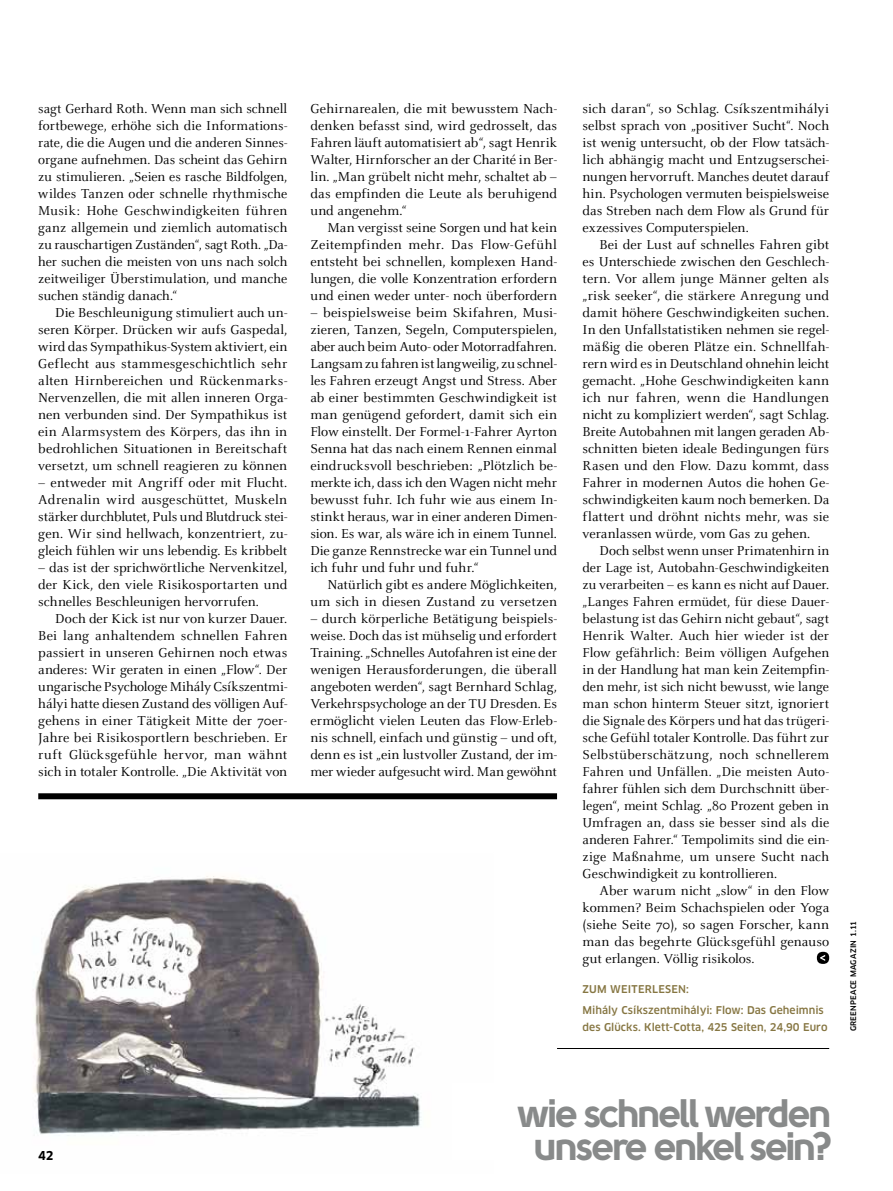
<style>
.page{position:relative;width:893px;height:1191px;background:#fff}
.page>*{position:absolute;margin:0;border:0;box-sizing:border-box;transform-origin:0 0}
.t1{font:900 39.75px/33px "Solomon";letter-spacing:-.07em;color:#888a8a;text-align:center}
.t2{font:14.25px/17px "Celeste";color:#000;text-align:justify}
.t3{font:700 12px "Clan Pro";color:#000}
.t4{font:500 10.5px/21px "Clan Pro";letter-spacing:.01em;color:#867642}
.t5{font:500 7.5px "Clan Pro";letter-spacing:.03em;color:#000}
.s1{font-size:13.8px}
</style>
<div class="page">
<div style="left:38px;top:793px;width:519px;height:6px;background:#000"></div>
<hr style="left:557px;top:1048px;width:272px;height:1px;background:#000">
<svg style="left:33px;top:876px;width:389px;height:260px"></svg>
<div style="left:817px;top:951px;width:12px;height:13px;background:#000;border-radius:50%"></div>
<svg style="left:820px;top:955px;width:5px;height:6px"></svg>
<p class="t2" style="left:38px;top:100px;width:251px">sagt Gerhard Roth. Wenn man sich schnell fortbewege, erhöhe sich die Informations&shy;rate, die die Augen und die anderen Sinnes&shy;organe aufnehmen. Das scheint das Gehirn zu stimulieren. „Seien es rasche Bildfolgen, wildes Tanzen oder schnelle rhythmische Musik: Hohe Geschwindigkeiten führen ganz allgemein und ziemlich automatisch zu rauschartigen Zuständen“, sagt Roth. „Da&shy;her suchen die meisten von uns nach solch zeitweiliger Überstimulation, und manche suchen ständig danach.“</p>
<p class="t2" style="left:38px;top:304px;width:251px;text-indent:17px">Die Beschleunigung stimuliert auch un&shy;seren Körper. Drücken wir aufs Gaspedal, wird das Sympathikus-System aktiviert, ein Geflecht aus stammesgeschichtlich sehr alten Hirnbereichen und Rückenmarks-Nervenzellen, die mit allen inneren Orga&shy;nen verbunden sind. Der Sympathikus ist ein Alarmsystem des Körpers, das ihn in bedrohlichen Situationen in Bereitschaft versetzt, um schnell reagieren zu können</p>
<p class="t2" style="left:38px;top:474px;width:251px">– entweder mit Angriff oder mit Flucht.<br>Adrenalin wird ausgeschüttet, Muskeln stärker durchblutet, Puls und Blutdruck stei&shy;gen. Wir sind hellwach, konzentriert, zu&shy;gleich fühlen wir uns lebendig. Es kribbelt</p>
<p class="t2" style="left:38px;top:559px;width:251px">– das ist der sprichwörtliche Nervenkitzel, der Kick, den viele Risikosportarten und schnelles Beschleunigen hervorrufen.</p>
<p class="t2" style="left:38px;top:610px;width:251px;text-indent:17px">Doch der Kick ist nur von kurzer Dauer.<br>Bei lang anhaltendem schnellen Fahren passiert in unseren Gehirnen noch etwas anderes: Wir geraten in einen „Flow“. Der ungarische Psychologe Mihály Csíkszentmi&shy;hályi hatte diesen Zustand des völligen Auf&shy;gehens in einer Tätigkeit Mitte der 70er-Jahre bei Risikosportlern beschrieben. Er ruft Glücksgefühle hervor, man wähnt sich in totaler Kontrolle. „Die Aktivität von</p>
<p class="t2" style="left:310px;top:100px;width:248px">Gehirnarealen, die mit bewusstem Nach&shy;denken befasst sind, wird gedrosselt, das Fahren läuft automatisiert ab“, sagt Henrik Walter, Hirnforscher an der Charité in Ber&shy;lin. „Man grübelt nicht mehr, schaltet ab – das empfinden die Leute als beruhigend und angenehm.“</p>
<p class="t2" style="left:310px;top:219px;width:248px;text-indent:17px">Man vergisst seine Sorgen und hat kein Zeitempfinden mehr. Das Flow-Gefühl entsteht bei schnellen, komplexen Hand&shy;lungen, die volle Konzentration erfordern und einen weder unter- noch überfordern</p>
<p class="t2" style="left:310px;top:304px;width:248px;text-align:left">– beispielsweise beim Skifahren, Musi-- zieren, Tanzen, Segeln, Computerspielen, aber auch beim Auto- oder Motorradfahren.<br>Langsam zu fahren ist langweilig, zu schnel-- les Fahren erzeugt Angst und Stress. Aber ab einer bestimmten Geschwindigkeit ist man genügend gefordert, damit sich ein Flow einstellt. Der Formel-1-Fahrer Ayrton Senna hat das nach einem Rennen einmal eindrucksvoll beschrieben: „Plötzlich be&shy;merkte ich, dass ich den Wagen nicht mehr bewusst fuhr. Ich fuhr wie aus einem In&shy;stinkt heraus, war in einer anderen Dimen&shy;sion. Es war, als wäre ich in einem Tunnel.<br>Die ganze Rennstrecke war ein Tunnel und ich fuhr und fuhr und fuhr.“</p>
<p class="t2" style="left:310px;top:576px;width:248px;text-align:right">Natürlich gibt es andere Möglichkeiten, um sich in diesen Zustand zu versetzen</p>
<p class="t2" style="left:310px;top:610px;width:248px">– durch körperliche Betätigung beispiels&shy;weise. Doch das ist mühselig und erfordert Training. „Schnelles Autofahren ist eine der wenigen Herausforderungen, die überall angeboten werden“, sagt Bernhard Schlag, Verkehrspsychologe an der <span class="s1">TU</span> Dresden. Es ermöglicht vielen Leuten das Flow-Erleb&shy;nis schnell, einfach und günstig – und oft, denn es ist „ein lustvoller Zustand, der im&shy;mer wieder aufgesucht wird. Man gewöhnt</p>
<p class="t2" style="left:583px;top:100px;width:248px">sich daran“, so Schlag. Csíkszentmihályi selbst sprach von „positiver Sucht“. Noch ist wenig untersucht, ob der Flow tatsäch&shy;lich abhängig macht und Entzugserschei&shy;nungen hervorruft. Manches deutet darauf hin. Psychologen vermuten beispielsweise das Streben nach dem Flow als Grund für exzessives Computerspielen.</p>
<p class="t2" style="left:583px;top:236px;width:248px;text-indent:17px">Bei der Lust auf schnelles Fahren gibt es Unterschiede zwischen den Geschlech&shy;tern. Vor allem junge Männer gelten als „risk seeker“, die stärkere Anregung und damit höhere Geschwindigkeiten suchen.<br>In den Unfallstatistiken nehmen sie regel&shy;mäßig die oberen Plätze ein. Schnellfah&shy;rern wird es in Deutschland ohnehin leicht gemacht. „Hohe Geschwindigkeiten kann ich nur fahren, wenn die Handlungen nicht zu kompliziert werden“, sagt Schlag.<br>Breite Autobahnen mit langen geraden Ab&shy;schnitten bieten ideale Bedingungen fürs Rasen und den Flow. Dazu kommt, dass Fahrer in modernen Autos die hohen Ge&shy;schwindigkeiten kaum noch bemerken. Da flattert und dröhnt nichts mehr, was sie veranlassen würde, vom Gas zu gehen.</p>
<p class="t2" style="left:583px;top:542px;width:248px;text-indent:17px">Doch selbst wenn unser Primatenhirn in der Lage ist, Autobahn-Geschwindigkeiten zu verarbeiten – es kann es nicht auf Dauer. „Langes Fahren ermüdet, für diese Dauer&shy;belastung ist das Gehirn nicht gebaut“, sagt Henrik Walter. Auch hier wieder ist der Flow gefährlich: Beim völligen Aufgehen in der Handlung hat man kein Zeitempfin&shy;den mehr, ist sich nicht bewusst, wie lange man schon hinterm Steuer sitzt, ignoriert die Signale des Körpers und hat das trügeri&shy;sche Gefühl totaler Kontrolle. Das führt zur Selbstüberschätzung, noch schnellerem Fahren und Unfällen. „Die meisten Auto&shy;fahrer fühlen sich dem Durchschnitt über&shy;legen“, meint Schlag. „80 Prozent geben in Umfragen an, dass sie besser sind als die anderen Fahrer.“ Tempolimits sind die ein&shy;zige Maßnahme, um unsere Sucht nach Geschwindigkeit zu kontrollieren.</p>
<p class="t2" style="left:583px;top:882px;width:248px;text-indent:17px">Aber warum nicht „slow“ in den Flow kommen? Beim Schachspielen oder Yoga (siehe Seite 70), so sagen Forscher, kann man das begehrte Glücksgefühl genauso gut erlangen. Völlig risikolos.</p>
<p class="t4" style="left:583px;top:979px;width:243px">Zum Weiterlesen:<br>Mihály -Csíkszentmihályi: Flow: Das Geheimnis</p>
<p class="t4" style="left:583px;top:1017px;width:247px">des Glücks. Klett-Cotta, 425 Seiten, 24,90 Euro</p>
<p class="t5" style="left:849px;top:1031px;width:112px;rotate:-90deg">Greenpeace Magazin 1.11</p>
<p class="t3" style="left:38px;top:1148px;width:17px">42</p>
<h1 class="t1" style="left:518px;top:1095px;width:317px">wie schnell werden unsere enkel sein?</h1>
</div>
